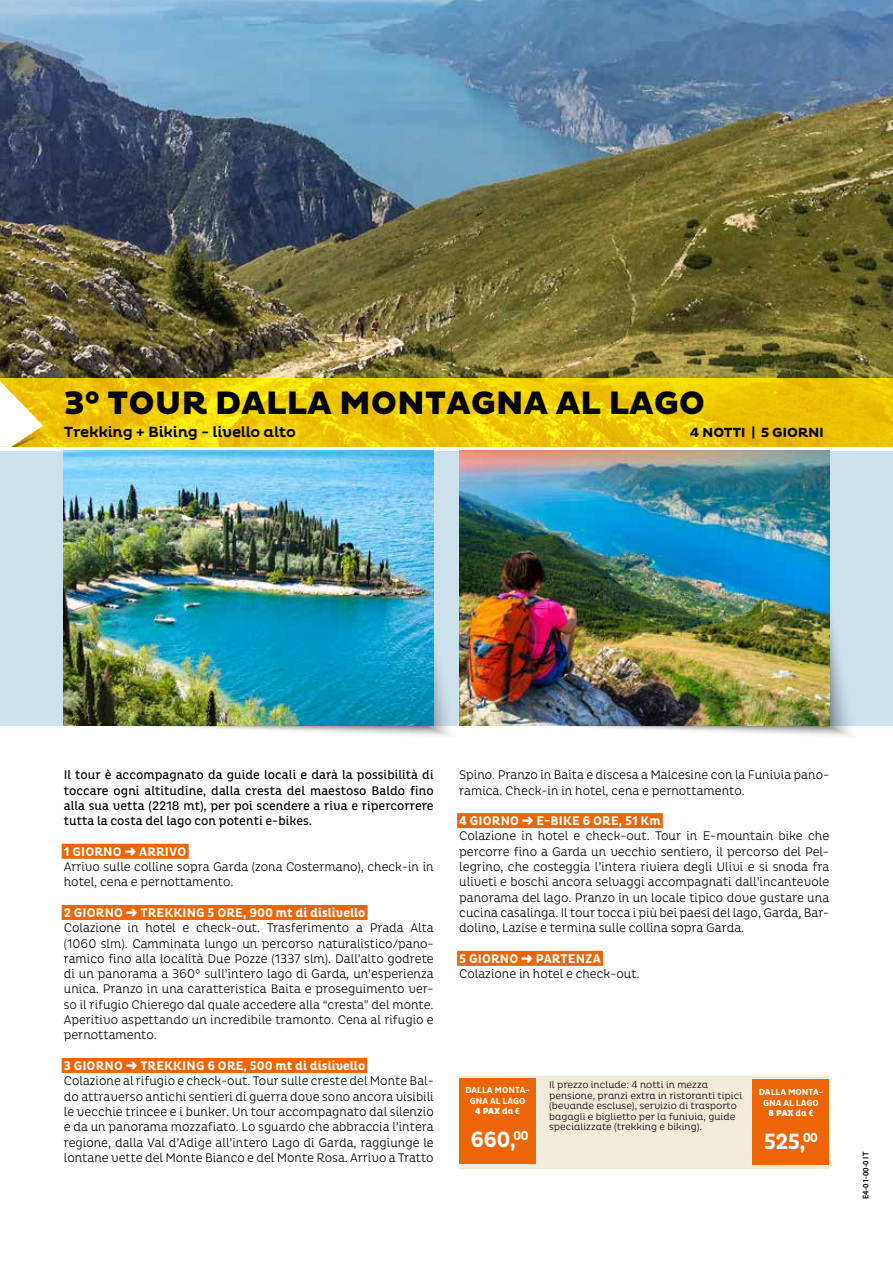
<style>
.page{position:relative;width:893px;height:1263px;background:#fff}
.page>*{position:absolute;margin:0;border:0;box-sizing:border-box;transform-origin:0 0}
.t1{font:800 33px "Pluto";letter-spacing:-.005em;color:#000}
.t2{font:700 22.5px "Pluto Cond";letter-spacing:-.03em;color:#fff}
.t3{font:500 15px "Pluto";letter-spacing:-.02em;color:#000}
.t4{font:700 13.5px "Pluto";letter-spacing:-.015em;color:#000}
.t5{font:300 12.75px/15.3px "Pluto Cond";color:#000}
.t6{font:12.75px/15.3px "Pluto Cond";color:#000;text-align:justify}
.t7{font:300 10.05px/10.5px "Pluto Cond";color:#000;scale:1.05 1}
.t8{font:700 9px/10.5px "Pluto Cond";color:#fff;text-align:center}
.t9{font:600 8.25px "Myriad Pro";letter-spacing:.005em;color:#000}
.s1{font-weight:700;color:#fff}
.s2{color:#fff}
.s3{font-weight:900}
</style>
<div class="page">
<img style="left:0;top:0;width:893px;height:378px">
<svg style="left:0;top:378px;width:893px;height:68px;background:#efca05"></svg>
<div style="left:0;top:451px;width:893px;height:275px;background:#cde1ed"></div>
<img style="left:563px;top:546px;width:288px;height:190px">
<img style="left:64px;top:451px;width:370px;height:275px">
<img style="left:459px;top:451px;width:370px;height:275px">
<img style="left:43px;top:426px;width:9px;height:21px">
<svg style="left:0;top:381px;width:43px;height:66px"></svg>
<div style="left:62px;top:844px;width:127px;height:15px;background:#ec6608"></div>
<div style="left:62px;top:905px;width:306px;height:15px;background:#ec6608"></div>
<div style="left:62px;top:1058px;width:305px;height:15px;background:#ec6608"></div>
<div style="left:457px;top:813px;width:206px;height:15px;background:#ec6608"></div>
<div style="left:457px;top:951px;width:146px;height:15px;background:#ec6608"></div>
<div style="left:459px;top:1076px;width:370px;height:93px;background:#f1ebda"></div>
<div style="left:459px;top:1078px;width:77px;height:85px;background:#ec6608"></div>
<div style="left:753px;top:1080px;width:76px;height:85px;background:#ec6608"></div>
<h1 class="t1" style="left:64px;top:384px;width:643px">3° TOUR DALLA MONTAGNA AL LAGO</h1>
<p class="t3" style="left:64px;top:423px;width:234px">Trekking + Biking - livello alto</p>
<p class="t4" style="left:690px;top:424px;width:136px">4 NOTTI | 5 GIORNI</p>
<p class="t6" style="left:64px;top:767px;width:371px">Il tour è accompagnato da guide locali e darà la possibilità di toccare ogni altitudine, dalla cresta del maestoso Baldo fino alla sua vetta (2218 mt), per poi scendere a riva e ripercorrere tutta la costa del lago con potenti e-bikes.</p>
<p class="t5" style="left:64px;top:844px;width:371px"><span class="s1">1 GIORNO</span> <span class="s2">➜</span> <span class="s1">ARRIVO<br></span>Arrivo sulle colline sopra Garda (zona Costermano), check-in in hotel, cena e pernottamento.</p>
<p class="t5" style="left:64px;top:905px;width:371px"><span class="s1">2 GIORNO</span> <span class="s2">➜</span> <span class="s1">TREKKING 5 ORE, 900 mt di dislivello<br></span>Colazione in hotel e check-out. Trasferimento a Prada Alta (1060 slm). Camminata lungo un percorso naturalistico/pano&shy;ramico fino alla località Due Pozze (1337 slm). Dall’alto godrete di un panorama a 360° sull’intero lago di Garda, un’esperienza unica. Pranzo in una caratteristica Baita e proseguimento ver&shy;so il rifugio Chierego dal quale accedere alla “cresta” del monte.<br>Aperitivo aspettando un incredibile tramonto. Cena al rifugio e pernottamento.</p>
<p class="t5" style="left:64px;top:1058px;width:371px"><span class="s1">3 GIORNO</span> <span class="s2">➜</span> <span class="s1">TREKKING 6 ORE, 500 mt di dislivello<br></span>Colazione al rifugio e check-out. Tour sulle creste del Monte Bal&shy;do attraverso antichi sentieri di guerra dove sono ancora visibili le vecchie trincee e i bunker. Un tour accompagnato dal silenzio e da un panorama mozzafiato. Lo sguardo che abbraccia l’intera regione, dalla Val d’Adige all’intero Lago di Garda, raggiunge le lontane vette del Monte Bianco e del Monte Rosa. Arrivo a Tratto</p>
<p class="t5" style="left:459px;top:767px;width:371px">Spino. Pranzo in Baita e discesa a Malcesine con la Funivia pano&shy;ramica. Check-in in hotel, cena e pernottamento.</p>
<p class="t5" style="left:459px;top:813px;width:371px"><span class="s1">4 GIORNO</span> <span class="s2">➜</span> <span class="s1">E-BIKE 6 ORE, 51 Km<br></span>Colazione in hotel e check-out. Tour in E-mountain bike che percorre fino a Garda un vecchio sentiero, il percorso del Pel&shy;legrino, che costeggia l’intera riviera degli Ulivi e si snoda fra uliveti e boschi ancora selvaggi accompagnati dall’incantevole panorama del lago. Pranzo in un locale tipico dove gustare una cucina casalinga. Il tour tocca i più bei paesi del lago, Garda, Bar&shy;dolino, Lazise e termina sulle collina sopra Garda.</p>
<p class="t5" style="left:459px;top:951px;width:182px"><span class="s1">5 GIORNO</span> <span class="s2">➜</span> <span class="s1">PARTENZA<br></span>Colazione in hotel e check-out.</p>
<p class="t8" style="left:465px;top:1085px;width:66px">DALLA MONTA-<br>GNA AL LAGO<br><span class="s3">4 PAX</span> da €</p>
<h2 class="t2" style="left:471px;top:1127px;width:59px">660,<sup>00</sup></h2>
<p class="t7" style="left:549px;top:1079px;width:185px">Il prezzo include: 4 notti in mezza pensione, pranzi extra in ristoranti tipici (bevande escluse), servizio di trasporto bagagli e biglietto per la funivia, guide specializzate (trekking e biking).</p>
<p class="t8" style="left:759px;top:1087px;width:66px">DALLA MONTA-<br>GNA AL LAGO<br><span class="s3">8 PAX</span> da €</p>
<h2 class="t2" style="left:764px;top:1129px;width:56px">525,<sup>00</sup></h2>
<p class="t9" style="left:861px;top:1199px;width:49px;rotate:-90deg">E4-01-00-0 IT</p>
</div>
